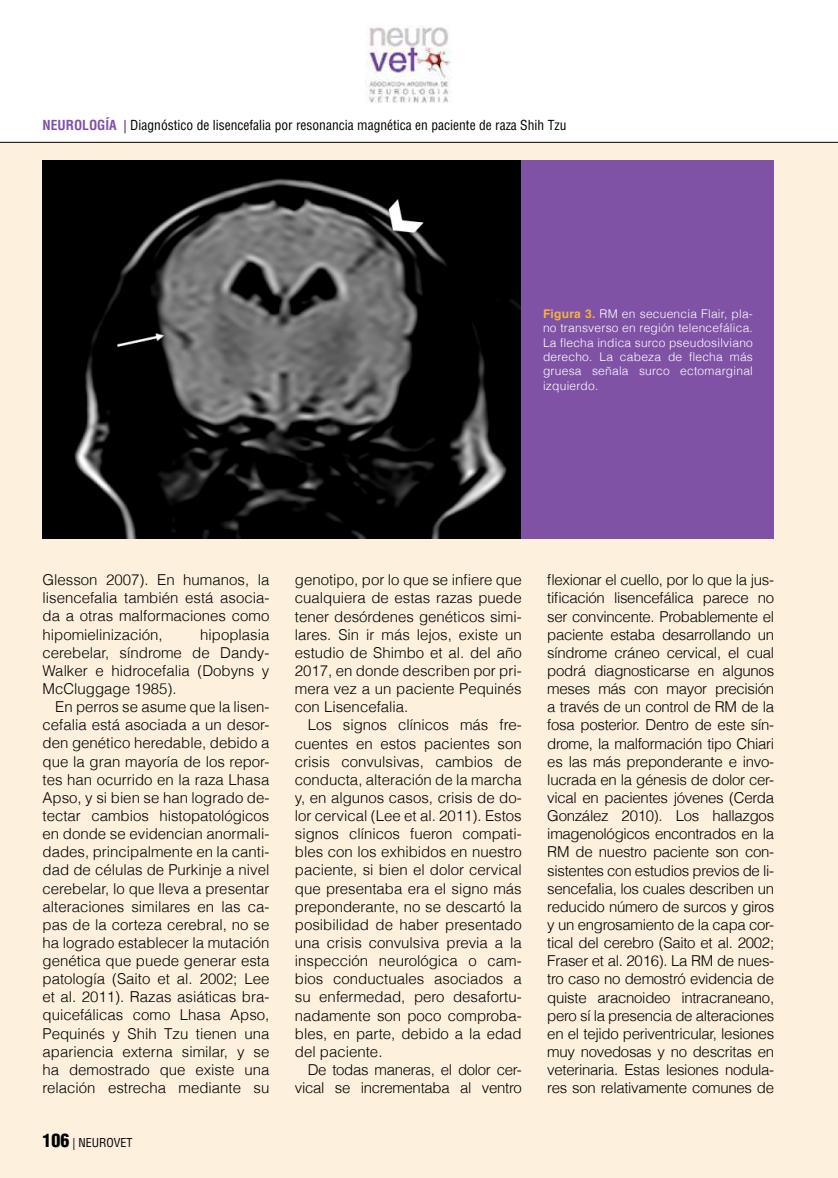
<style>
.page{position:relative;width:838px;height:1178px;background:#fff}
.page>*{position:absolute;margin:0;border:0;box-sizing:border-box;transform-origin:0 0}
.t1{font:300 15px/18.1px "Helvetica";color:#000;text-align:justify}
.t2{font:300 15px/18.1px "Helvetica";letter-spacing:-.02em;color:#000;text-align:right}
.t3{font:condensed 13.5px "Helvetica";color:#000}
.t4{font:300 12px/14.4px "Helvetica";letter-spacing:.02em;color:#fff;text-align:justify}
.t5{font:condensed 12px "Helvetica";color:#000}
.s1{font-weight:700;color:#7f52a5}
.s2{font-weight:700;color:#f4b33f}
.s3{font-weight:900;font-size:18px}
</style>
<div class="page">
<div style="left:0;top:142px;width:838px;height:1036px;background:#fdf0dd"></div>
<img style="left:365px;top:26px;width:86px;height:77px">
<hr style="left:0;top:142px;width:838px;height:1px;background:#000">
<img style="left:43px;top:160px;width:479px;height:378px">
<div style="left:522px;top:160px;width:252px;height:378px;background:#7f52a5"></div>
<p class="t3" style="left:43px;top:116px;width:525px"><span class="s1">NEUROLOGÍA |</span> Diagnóstico de lisencefalia por resonancia magnética en paciente de raza Shih Tzu</p>
<p class="t4" style="left:543px;top:306px;width:211px"><span class="s2">Figura 3.</span> RM en secuencia Flair, pla&shy;no transverso en región telencefálica.<br>La flecha indica surco pseudosilviano derecho. La cabeza de flecha más gruesa señala surco ectomarginal izquierdo.</p>
<p class="t1" style="left:43px;top:570px;width:228px">Glesson 2007). En humanos, la lisencefalia también está asocia&shy;da a otras malformaciones como hipomielinización,</p>
<p class="t1" style="left:43px;top:624px;width:228px;text-indent:158px">hipoplasia cerebelar, síndrome de Dandy-Walker e hidrocefalia (Dobyns y McCluggage 1985).</p>
<p class="t1" style="left:43px;top:697px;width:228px;text-indent:13px">En perros se asume que la lisen&shy;cefalia está asociada a un desor&shy;den genético heredable, debido a que la gran mayoría de los repor&shy;tes han ocurrido en la raza Lhasa Apso, y si bien se han logrado de&shy;tectar cambios histopatológicos en donde se evidencian anormali&shy;dades, principalmente en la canti&shy;dad de células de Purkinje a nivel cerebelar, lo que lleva a presentar alteraciones similares en las ca&shy;pas de la corteza cerebral, no se ha logrado establecer la mutación genética que puede generar esta patología (Saito et al. 2002; Lee et al. 2011). Razas asiáticas bra&shy;quicefálicas como Lhasa Apso, Pequinés y Shih Tzu tienen una apariencia externa similar, y se ha demostrado que existe una relación estrecha mediante su</p>
<p class="t5" style="left:43px;top:1135px;width:92px"><span class="s3">106</span> | NEUROVET</p>
<p class="t1" style="left:295px;top:570px;width:228px">genotipo, por lo que se infiere que cualquiera de estas razas puede tener desórdenes genéticos simi&shy;lares. Sin ir más lejos, existe un estudio de Shimbo et al. del año 2017, en donde describen por pri&shy;mera vez a un paciente Pequinés con Lisencefalia.</p>
<p class="t1" style="left:295px;top:715px;width:228px;text-indent:13px">Los signos clínicos más fre&shy;cuentes en estos pacientes son crisis convulsivas, cambios de conducta, alteración de la marcha y, en algunos casos, crisis de do&shy;lor cervical (Lee et al. 2011). Estos signos clínicos fueron compati&shy;bles con los exhibidos en nuestro paciente, si bien el dolor cervical que presentaba era el signo más preponderante, no se descartó la posibilidad de haber presentado una crisis convulsiva previa a la inspección neurológica o cam&shy;bios conductuales asociados a su enfermedad, pero desafortu&shy;nadamente son poco comproba&shy;bles, en parte, debido a la edad del paciente.</p>
<p class="t2" style="left:295px;top:1060px;width:228px">De todas maneras, el dolor cer&shy;vical se incrementaba al ventro</p>
<p class="t1" style="left:547px;top:570px;width:228px">flexionar el cuello, por lo que la jus&shy;tificación lisencefálica parece no ser convincente. Probablemente el paciente estaba desarrollando un síndrome cráneo cervical, el cual podrá diagnosticarse en algunos meses más con mayor precisión a través de un control de RM de la fosa posterior. Dentro de este sín&shy;drome, la malformación tipo Chiari es las más preponderante e invo&shy;lucrada en la génesis de dolor cer&shy;vical en pacientes jóvenes (Cerda González 2010). Los hallazgos imagenológicos encontrados en la RM de nuestro paciente son con&shy;sistentes con estudios previos de li&shy;sencefalia, los cuales describen un reducido número de surcos y giros y un engrosamiento de la capa cor&shy;tical del cerebro (Saito et al. 2002; Fraser et al. 2016). La RM de nues&shy;tro caso no demostró evidencia de quiste aracnoideo intracraneano, pero sí la presencia de alteraciones en el tejido periventricular, lesiones muy novedosas y no descritas en veterinaria. Estas lesiones nodula&shy;res son relativamente comunes de</p>
</div>
